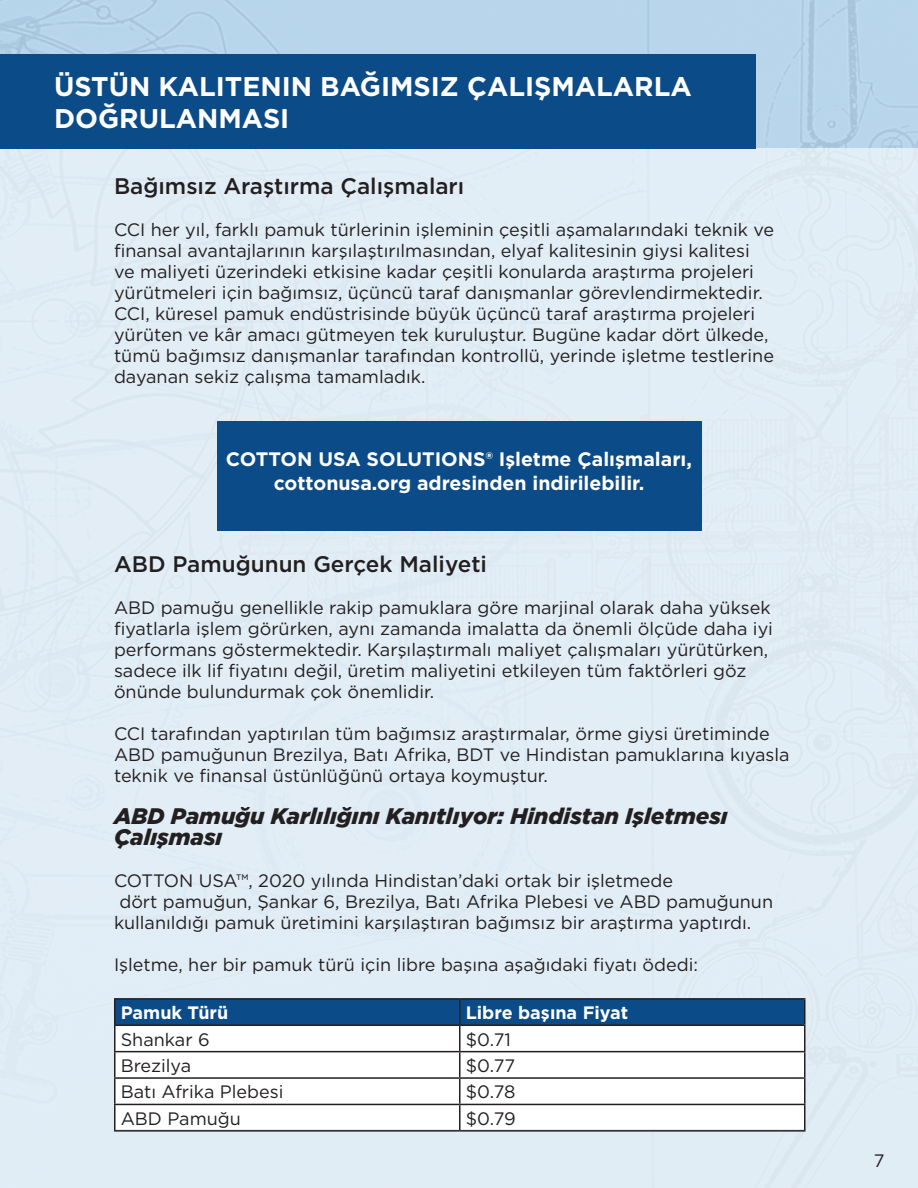
<style>
.page{position:relative;width:918px;height:1188px;background:#fff}
.page>*{position:absolute;margin:0;border:0;box-sizing:border-box;transform-origin:0 0}
.t1{font:700 27px/32.4px "Gotham";color:#fff}
.t2{font:italic 900 22.5px/21px "Gotham";color:#231f20}
.t3{font:500 22.5px "Gotham";color:#231f20}
.t4{font:700 19.5px "Gotham";color:#fff}
.t5{font:18px/21px "Gotham";color:#231f20}
.t6{font:700 18px "Gotham";color:#fff}
</style>
<div class="page">
<img style="left:0;top:0;width:918px;height:148px">
<div style="left:0;top:148px;width:918px;height:1040px;background:#e2edf6"></div>
<div style="left:116px;top:1022px;width:690px;height:107px;background:#fff"></div>
<div style="left:114px;top:1000px;width:690px;height:25px;background:#0b4b87"></div>
<hr style="left:114px;top:998px;width:346px;height:2px;background:#231f20">
<hr style="left:114px;top:1000px;width:2px;height:24px;background:#231f20">
<hr style="left:460px;top:998px;width:346px;height:2px;background:#231f20">
<hr style="left:804px;top:1000px;width:2px;height:24px;background:#231f20">
<hr style="left:114px;top:1024px;width:346px;height:2px;background:#231f20">
<hr style="left:114px;top:1026px;width:2px;height:25px;background:#231f20">
<hr style="left:460px;top:1024px;width:346px;height:2px;background:#231f20">
<hr style="left:804px;top:1026px;width:2px;height:25px;background:#231f20">
<hr style="left:114px;top:1051px;width:346px;height:1px;background:#231f20">
<hr style="left:114px;top:1052px;width:2px;height:25px;background:#231f20">
<hr style="left:460px;top:1051px;width:346px;height:1px;background:#231f20">
<hr style="left:804px;top:1052px;width:2px;height:25px;background:#231f20">
<hr style="left:114px;top:1077px;width:346px;height:2px;background:#231f20">
<hr style="left:114px;top:1079px;width:2px;height:25px;background:#231f20">
<hr style="left:460px;top:1077px;width:346px;height:2px;background:#231f20">
<hr style="left:804px;top:1079px;width:2px;height:25px;background:#231f20">
<hr style="left:114px;top:1104px;width:346px;height:1px;background:#231f20">
<hr style="left:114px;top:1105px;width:2px;height:25px;background:#231f20">
<hr style="left:460px;top:1104px;width:346px;height:1px;background:#231f20">
<svg style="left:459px;top:1000px;width:1px;height:130px"></svg>
<hr style="left:804px;top:1105px;width:2px;height:25px;background:#231f20">
<hr style="left:114px;top:1130px;width:346px;height:2px;background:#231f20">
<hr style="left:460px;top:1130px;width:346px;height:2px;background:#231f20">
<div style="left:0;top:54px;width:756px;height:94px;background:#0b4b87"></div>
<div style="left:217px;top:421px;width:484px;height:109px;background:#0b4b87"></div>
<p class="t1" style="left:54px;top:70px;width:639px">ÜSTÜN KALITENIN BAĞIMSIZ ÇALIŞMALARLA<br>DOĞRULANMASI</p>
<p class="t3" style="left:114px;top:171px;width:352px">Bağımsız Araştırma Çalışmaları</p>
<p class="t5" style="left:114px;top:219px;width:662px">CCI her yıl, farklı pamuk türlerinin işleminin çeşitli aşamalarındaki teknik ve finansal avantajlarının karşılaştırılmasından, elyaf kalitesinin giysi kalitesi ve maliyeti üzerindeki etkisine kadar çeşitli konularda araştırma projeleri yürütmeleri için bağımsız, üçüncü taraf danışmanlar görevlendirmektedir.<br>CCI, küresel pamuk endüstrisinde büyük üçüncü taraf araştırma projeleri yürüten ve kâr amacı gütmeyen tek kuruluştur. Bugüne kadar dört ülkede, tümü bağımsız danışmanlar tarafından kontrollü, yerinde işletme testlerine dayanan sekiz çalışma tamamladık.</p>
<p class="t4" style="left:226px;top:447px;width:468px">COTTON USA SOLUTIONS® Işletme Çalışmaları,</p>
<p class="t4" style="left:274px;top:470px;width:372px">cottonusa.org adresinden indirilebilir.</p>
<p class="t3" style="left:114px;top:549px;width:375px">ABD Pamuğunun Gerçek Maliyeti</p>
<p class="t5" style="left:114px;top:597px;width:661px">ABD pamuğu genellikle rakip pamuklara göre marjinal olarak daha yüksek fiyatlarla işlem görürken, aynı zamanda imalatta da önemli ölçüde daha iyi performans göstermektedir. Karşılaştırmalı maliyet çalışmaları yürütürken, sadece ilk lif fiyatını değil, üretim maliyetini etkileyen tüm faktörleri göz önünde bulundurmak çok önemlidir.</p>
<p class="t5" style="left:114px;top:723px;width:677px">CCI tarafından yaptırılan tüm bağımsız araştırmalar, örme giysi üretiminde<br>ABD pamuğunun Brezilya, Batı Afrika, BDT ve Hindistan pamuklarına kıyasla teknik ve finansal üstünlüğünü ortaya koymuştur.</p>
<p class="t2" style="left:114px;top:805px;width:615px">ABD Pamuğu Karlılığını Kanıtlıyor: Hindistan Işletmesı<br>Çalışması</p>
<p class="t5" style="left:114px;top:870px;width:561px">COTTON USA™, 2020 yılında Hindistan’daki ortak bir işletmede</p>
<p class="t5" style="left:114px;top:891px;width:661px">dört pamuğun, Şankar 6, Brezilya, Batı Afrika Plebesi ve ABD pamuğunun kullanıldığı pamuk üretimini karşılaştıran bağımsız bir araştırma yaptırdı.</p>
<p class="t5" style="left:114px;top:954px;width:586px">Işletme, her bir pamuk türü için libre başına aşağıdaki fiyatı ödedi:</p>
<p class="t6" style="left:121px;top:1001px;width:109px">Pamuk Türü</p>
<p class="t6" style="left:466px;top:1001px;width:164px">Libre başına Fiyat</p>
<p class="t5" style="left:121px;top:1028px;width:90px">Shankar 6</p>
<p class="t5" style="left:466px;top:1028px;width:47px">$0.71</p>
<p class="t5" style="left:121px;top:1055px;width:72px">Brezilya</p>
<p class="t5" style="left:466px;top:1055px;width:51px">$0.77</p>
<p class="t5" style="left:121px;top:1081px;width:164px">Batı Afrika Plebesi</p>
<p class="t5" style="left:466px;top:1081px;width:51px">$0.78</p>
<p class="t5" style="left:121px;top:1108px;width:122px">ABD Pamuğu</p>
<p class="t5" style="left:466px;top:1108px;width:52px">$0.79</p>
<p class="t5" style="left:874px;top:1149px;width:12px">7</p>
</div>
